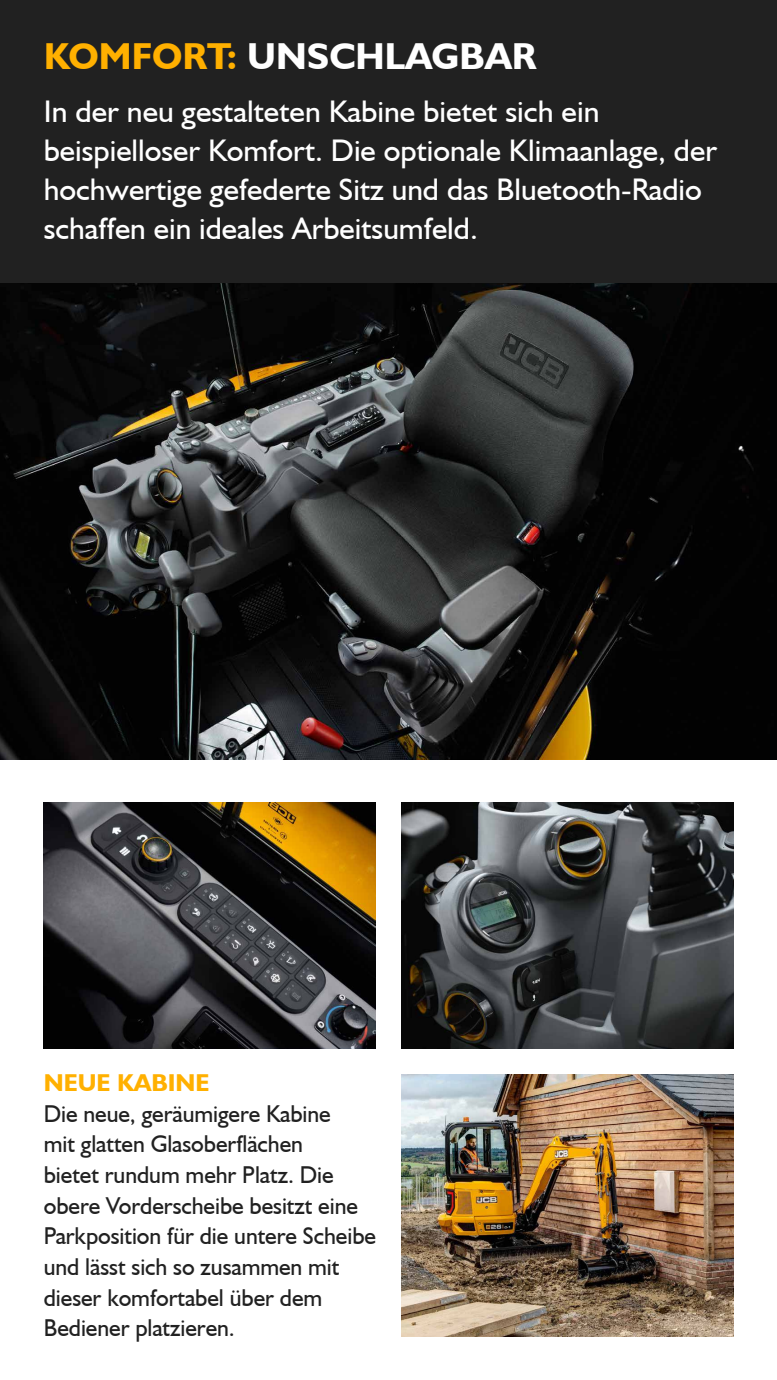
<style>
.page{position:relative;width:777px;height:1380px;background:#fff}
.page>*{position:absolute;margin:0;border:0;box-sizing:border-box;transform-origin:0 0}
.t1{font:700 37.5px "JCB Euro";color:#fff}
.t2{font:31.25px/39.1px "JCB Euro Roman";color:#fff}
.t3{font:24.38px/30.6px "JCB Euro Roman";letter-spacing:-.005em;color:#212121}
.t4{font:700 24.38px "JCB Euro";color:#ffb000}
.s1{color:#ffb000}
</style>
<div class="page">
<img style="left:0;top:282px;width:776px;height:477px">
<img style="left:401px;top:1075px;width:331px;height:261px">
<img style="left:44px;top:803px;width:331px;height:245px">
<img style="left:401px;top:803px;width:331px;height:245px">
<div style="left:0;top:0;width:776px;height:282px;background:#212121"></div>
<h1 class="t1" style="left:44px;top:33px;width:494px"><span class="s1">KOMFORT:</span> UNSCHLAGBAR</h1>
<p class="t2" style="left:44px;top:91px;width:674px">In der neu gestalteten Kabine bietet sich ein beispielloser Komfort. Die optionale Klimaanlage, der hochwertige gefederte Sitz und das Bluetooth‑Radio schaffen ein ideales Arbeitsumfeld.</p>
<p class="t4" style="left:44px;top:1068px;width:167px">NEUE KABINE</p>
<p class="t3" style="left:44px;top:1098px;width:333px">Die neue, geräumigere Kabine<br>mit glatten Glasoberflächen<br>bietet rundum mehr Platz. Die obere Vorderscheibe besitzt eine<br>Parkposition für die untere Scheibe und lässt sich so zusammen mit dieser komfortabel über dem<br>Bediener platzieren.</p>
</div>
